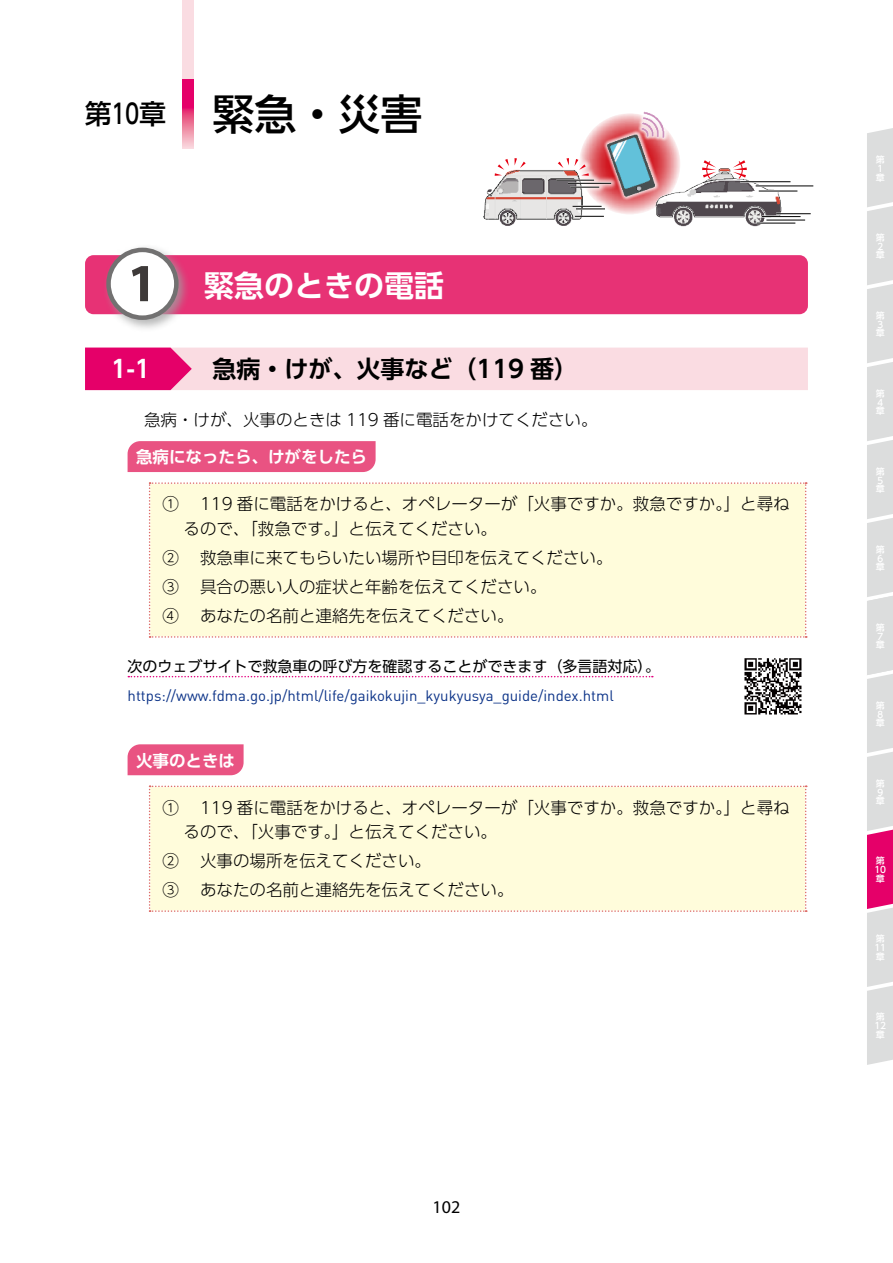
<style>
.page{position:relative;width:893px;height:1263px;background:#fff}
.page>*{position:absolute;margin:0;border:0;box-sizing:border-box;transform-origin:0 0}
.t1{font:700 54px "Myriad Pro";color:#3e3a39}
.t2{font:500 42px "UD Shin Go Pro";color:#000}
.t3{font:700 30px "UD Shin Go Pro De";color:#fff}
.t4{font:500 27px "UD Shin Go Pro";color:#000}
.t5{font:700 24px "UD Shin Go Pro De";color:#000}
.t6{font:700 24px "UD Shin Go Pro De";color:#fff}
.t7{font:18px "Myriad Pro";color:#000}
.t8{font:300 16.5px/29px "UD Shin Go Pro";color:#000}
.t9{font:700 16.5px "UD Shin Go Pro De";color:#fff}
.t10{font:15px "DIN Pro";color:#0c3388}
.t11{font:15px "UD Shin Go Pro";color:#000}
.t12{font:500 9px/8.7px "UD Shin Go NT Pr 6 N";color:#fff}
</style>
<div class="page">
<svg style="left:867px;top:128px;width:26px;height:937px;background:#decdd5"></svg>
<div style="left:183px;top:0;width:11px;height:128px;background:#fadce2"></div>
<svg style="left:183px;top:79px;width:11px;height:70px"></svg>
<div style="left:85px;top:255px;width:723px;height:59px;background:#e73275;border-radius:9px"></div>
<div style="left:128px;top:441px;width:248px;height:31px;background:#e95382"></div>
<svg style="left:128px;top:676px;width:525px;height:1px"></svg>
<div style="left:128px;top:744px;width:116px;height:31px;background:#e95382"></div>
<svg style="left:85px;top:348px;width:723px;height:42px;background:#f7bed1"></svg>
<div style="left:149px;top:482px;width:658px;height:156px;background:#fffcdb"></div>
<div style="left:149px;top:786px;width:658px;height:126px;background:#fffcdb"></div>
<div style="left:103px;top:244px;width:88px;height:88px;background:#9fa0a0;opacity:.75"></div>
<div style="left:109px;top:250px;width:67px;height:68px;background:#fff;border-radius:50%"></div>
<div style="left:106px;top:248px;width:73px;height:72px;border:4px solid #727171;border-radius:50%"></div>
<img style="left:744px;top:658px;width:58px;height:57px">
<div style="left:477px;top:151px;width:141px;height:81px;background:#fff;opacity:.75"></div>
<img style="left:477px;top:142px;width:133px;height:87px">
<svg style="left:515px;top:158px;width:11px;height:10px"></svg>
<svg style="left:495px;top:159px;width:14px;height:17px"></svg>
<svg style="left:558px;top:158px;width:31px;height:18px"></svg>
<hr style="left:556px;top:179px;width:38px;height:2px;background:#fff">
<hr style="left:556px;top:180px;width:38px;height:1px;background:#000">
<hr style="left:568px;top:183px;width:43px;height:1px;background:#000">
<hr style="left:570px;top:186px;width:29px;height:2px;background:#fff">
<svg style="left:570px;top:187px;width:29px;height:1px"></svg>
<svg style="left:573px;top:206px;width:32px;height:4px"></svg>
<svg style="left:575px;top:216px;width:29px;height:1px"></svg>
<img style="left:619px;top:133px;width:189px;height:131px">
<img style="left:681px;top:133px;width:88px;height:7px">
<img style="left:619px;top:140px;width:195px;height:115px">
<svg style="left:702px;top:160px;width:14px;height:19px"></svg>
<svg style="left:733px;top:160px;width:14px;height:19px"></svg>
<hr style="left:740px;top:181px;width:50px;height:2px;background:#fff">
<hr style="left:740px;top:181px;width:50px;height:1px;background:#000">
<hr style="left:756px;top:185px;width:57px;height:2px;background:#fff">
<hr style="left:756px;top:186px;width:57px;height:1px;background:#000">
<hr style="left:759px;top:190px;width:38px;height:2px;background:#fff">
<hr style="left:759px;top:191px;width:38px;height:1px;background:#000">
<hr style="left:762px;top:216px;width:38px;height:2px;background:#fff">
<hr style="left:762px;top:216px;width:38px;height:1px;background:#000">
<hr style="left:776px;top:213px;width:35px;height:2px;background:#fff">
<hr style="left:776px;top:213px;width:35px;height:1px;background:#000">
<hr style="left:766px;top:219px;width:39px;height:2px;background:#fff">
<hr style="left:766px;top:220px;width:39px;height:1px;background:#000">
<hr style="left:757px;top:222px;width:38px;height:2px;background:#fff">
<hr style="left:757px;top:223px;width:38px;height:1px;background:#000">
<div style="left:603px;top:107px;width:66px;height:94px;background:#fff"></div>
<img style="left:601px;top:111px;width:68px;height:89px">
<h3 class="t4" style="left:85px;top:91px;width:83px">第10章</h3>
<h2 class="t2" style="left:213px;top:80px;width:211px">緊急・災害</h2>
<h1 class="t1" style="left:127px;top:248px;width:31px">1</h1>
<h3 class="t3" style="left:204px;top:261px;width:241px">緊急のときの電話</h3>
<h3 class="t6" style="left:111px;top:350px;width:41px">1-1</h3>
<h3 class="t5" style="left:213px;top:349px;width:367px">急病・けが、火事など（119 番）</h3>
<p class="t8" style="left:144px;top:405px;width:455px">急病・けが、火事のときは 119 番に電話をかけてください。</p>
<p class="t9" style="left:136px;top:444px;width:232px">急病になったら、けがをしたら</p>
<p class="t8" style="left:184px;top:491px;width:608px;line-height:24.8px;text-indent:-21px">① 　119 番に電話をかけると、オペレーターが「火事ですか。救急ですか。」と尋ねるので、「救急です。」と伝えてください。</p>
<p class="t8" style="left:162px;top:543px;width:452px">② 　救急車に来てもらいたい場所や目印を伝えてください。<br>③ 　具合の悪い人の症状と年齢を伝えてください。<br>④ 　あなたの名前と連絡先を伝えてください。</p>
<p class="t11" style="left:128px;top:654px;width:534px">次のウェブサイトで救急車の呼び方を確認することができます（多言語対応）。</p>
<p class="t10" style="left:128px;top:683px;width:488px">https://www.fdma.go.jp/html/life/gaikokujin_kyukyusya_guide/index.html</p>
<p class="t9" style="left:136px;top:747px;width:100px">火事のときは</p>
<p class="t8" style="left:184px;top:794px;width:608px;line-height:24.8px;text-indent:-21px">① 　119 番に電話をかけると、オペレーターが「火事ですか。救急ですか。」と尋ねるので、「火事です。」と伝えてください。</p>
<p class="t8" style="left:162px;top:846px;width:353px">② 　火事の場所を伝えてください。<br>③ 　あなたの名前と連絡先を伝えてください。</p>
<p class="t7" style="left:433px;top:1195px;width:29px">102</p>
<p class="t12" style="left:876px;top:155px;width:10px">第<br>１章</p>
<p class="t12" style="left:876px;top:233px;width:10px">第<br>２章</p>
<p class="t12" style="left:876px;top:311px;width:10px">第<br>３章</p>
<p class="t12" style="left:876px;top:389px;width:10px">第<br>４章</p>
<p class="t12" style="left:876px;top:467px;width:10px">第<br>５章</p>
<p class="t12" style="left:876px;top:545px;width:10px">第<br>６章</p>
<p class="t12" style="left:876px;top:623px;width:10px">第<br>７章</p>
<p class="t12" style="left:876px;top:701px;width:10px">第<br>８章</p>
<p class="t12" style="left:876px;top:779px;width:10px">第<br>９章</p>
<p class="t12" style="left:874px;top:856px;width:13px">第<br>10章</p>
<p class="t12" style="left:874px;top:934px;width:13px">第<br>11章</p>
<p class="t12" style="left:874px;top:1012px;width:13px">第<br>12章</p>
</div>
